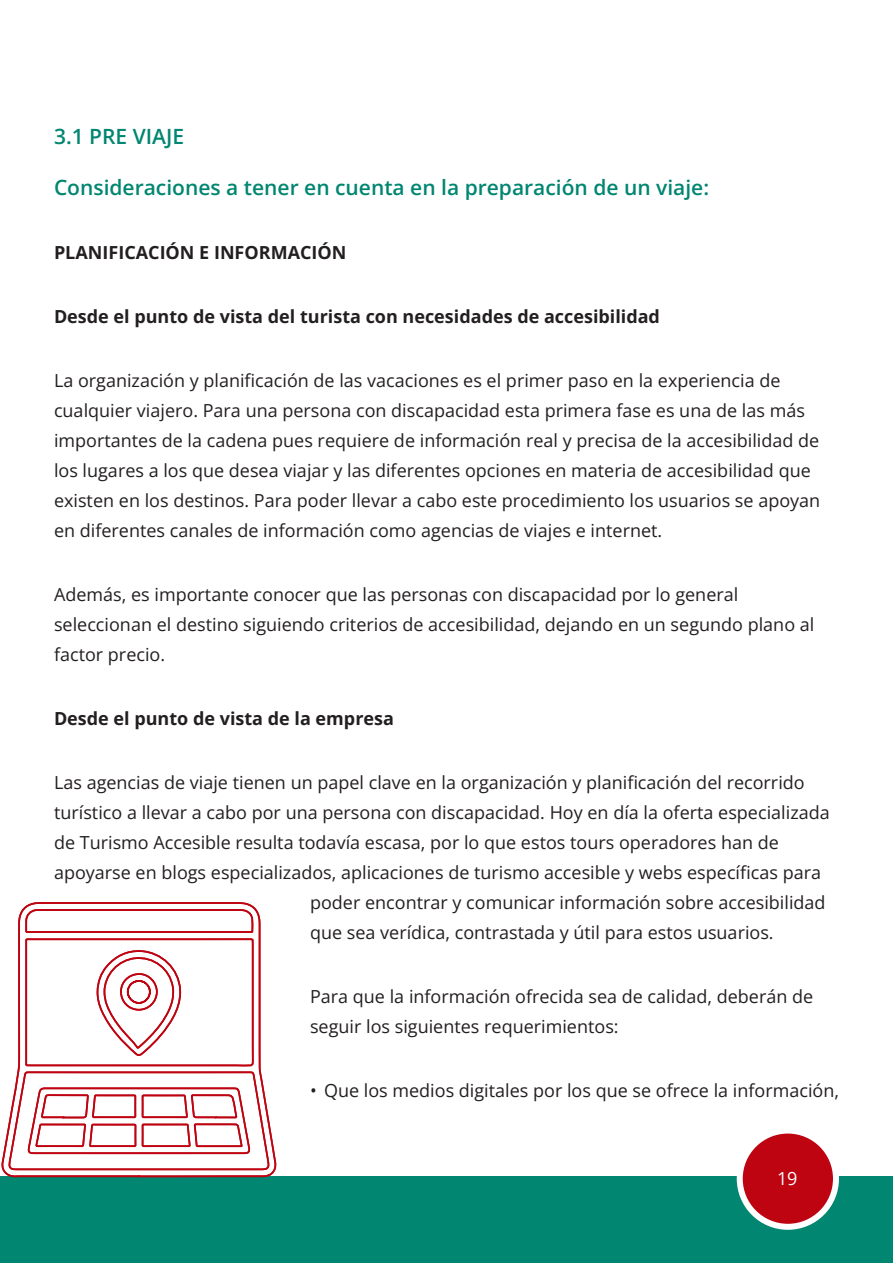
<style>
.page{position:relative;width:893px;height:1263px;background:#fff}
.page>*{position:absolute;margin:0;border:0;box-sizing:border-box;transform-origin:0 0}
.t1{font:600 21px "Open Sans";color:#008671}
.t2{font:18px/30px "Open Sans";color:#231f20}
.t3{font:700 18px "Open Sans";color:#231f20}
.t4{font:18px "Open Sans";color:#fff}
</style>
<div class="page">
<div style="left:0;top:1177px;width:893px;height:86px;background:#008671"></div>
<div style="left:740px;top:1130px;width:96px;height:97px;background:#bf0411;border-radius:50%"></div>
<div style="left:737px;top:1127px;width:102px;height:103px;border:6px solid #fff;border-radius:50%"></div>
<svg style="left:1px;top:902px;width:276px;height:276px"></svg>
<svg style="left:9px;top:908px;width:262px;height:263px"></svg>
<h2 class="t1" style="left:54px;top:122px;width:132px">3.1 PRE VIAJE</h2>
<h3 class="t1" style="left:54px;top:173px;width:657px">Consideraciones a tener en cuenta en la preparación de un viaje:</h3>
<p class="t3" style="left:54px;top:240px;width:294px">PLANIFICACIÓN E INFORMACIÓN</p>
<p class="t3" style="left:54px;top:304px;width:607px">Desde el punto de vista del turista con necesidades de accesibilidad</p>
<p class="t2" style="left:54px;top:365px;width:768px">La organización y planificación de las vacaciones es el primer paso en la experiencia de cualquier viajero. Para una persona con discapacidad esta primera fase es una de las más importantes de la cadena pues requiere de información real y precisa de la accesibilidad de los lugares a los que desea viajar y las diferentes opciones en materia de accesibilidad que existen en los destinos. Para poder llevar a cabo este procedimiento los usuarios se apoyan en diferentes canales de información como agencias de viajes e internet.</p>
<p class="t2" style="left:54px;top:579px;width:762px">Además, es importante conocer que las personas con discapacidad por lo general seleccionan el destino siguiendo criterios de accesibilidad, dejando en un segundo plano al factor precio.</p>
<p class="t3" style="left:54px;top:706px;width:341px">Desde el punto de vista de la empresa</p>
<p class="t2" style="left:54px;top:767px;width:752px">Las agencias de viaje tienen un papel clave en la organización y planificación del recorrido</p>
<p class="t2" style="left:54px;top:797px;width:777px">turístico a llevar a cabo por una persona con discapacidad. Hoy en día la oferta especializada</p>
<p class="t2" style="left:54px;top:827px;width:726px">de Turismo Accesible resulta todavía escasa, por lo que estos tours operadores han de</p>
<p class="t2" style="left:54px;top:857px;width:769px">apoyarse en blogs especializados, aplicaciones de turismo accesible y webs específicas para</p>
<p class="t2" style="left:310px;top:887px;width:517px">poder encontrar y comunicar información sobre accesibilidad</p>
<p class="t2" style="left:310px;top:917px;width:465px">que sea verídica, contrastada y útil para estos usuarios.</p>
<p class="t2" style="left:310px;top:981px;width:505px">Para que la información ofrecida sea de calidad, deberán de seguir los siguientes requerimientos:</p>
<p class="t2" style="left:310px;top:1075px;width:531px">• Que los medios digitales por los que se ofrece la información,</p>
<p class="t4" style="left:777px;top:1166px;width:22px">19</p>
</div>
